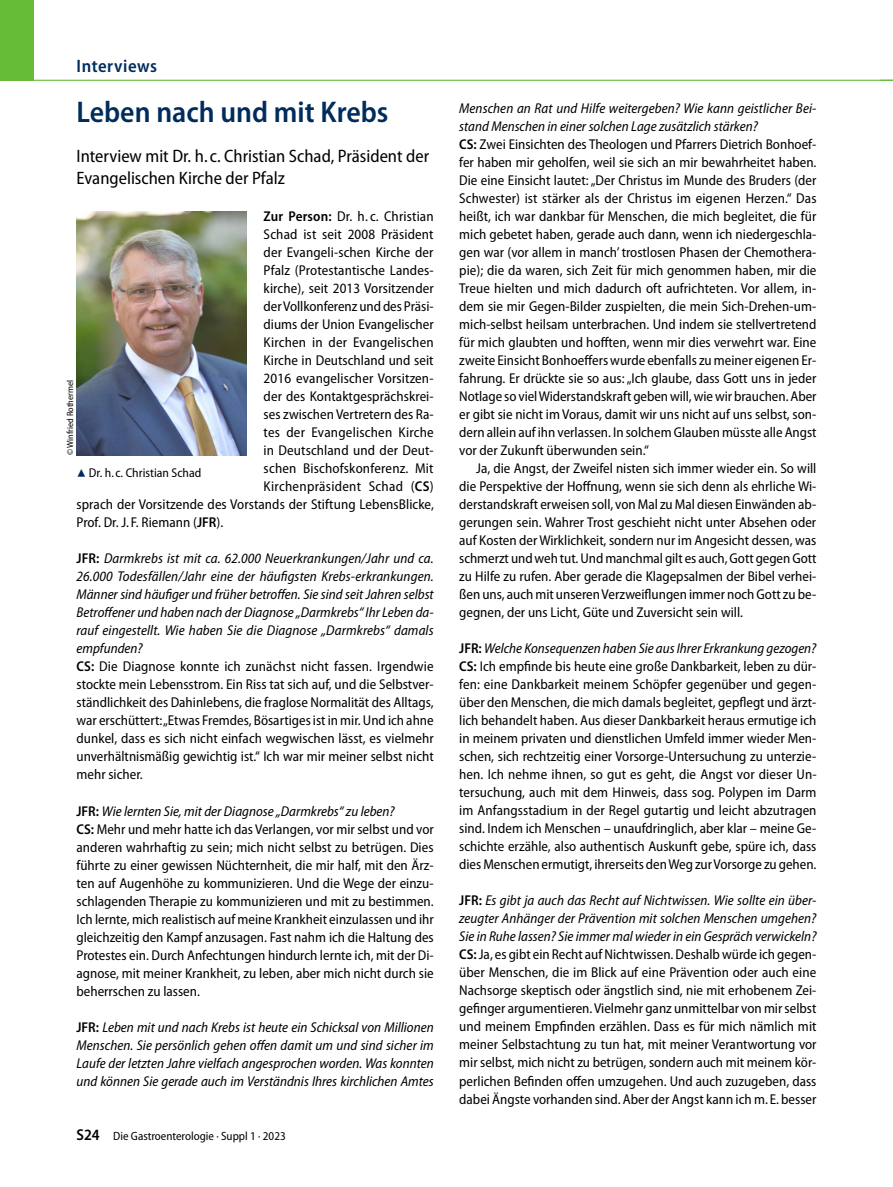
<style>
.page{position:relative;width:893px;height:1187px;background:#fff}
.page>*{position:absolute;margin:0;border:0;box-sizing:border-box;transform-origin:0 0}
.t1{font:600 semi-condensed 30px "Myriad Pro";color:#002c5b}
.t2{font:semi-condensed 18px/21.8px "Myriad Pro";color:#000}
.t3{font:600 semi-condensed 18px "Myriad Pro";letter-spacing:.03em;color:#002c5b}
.t4{font:semi-condensed 14.25px/18px "Myriad Pro";color:#000}
.t5{font:italic semi-condensed 14.25px/18px "Myriad Pro";color:#000;text-align:justify}
.t6{font:semi-condensed 14.25px "Myriad Pro";letter-spacing:.02em;color:#000}
.t7{font:semi-condensed 12.75px "Myriad Pro";color:#000}
.t8{font:semi-condensed 12px "Myriad Pro";color:#000}
.t9{font:semi-condensed 9px "Myriad Pro";color:#000}
.s1{font-weight:600}
.s2{font-style:italic}
.s3{font-weight:600;font-style:normal}
.s4{font-family:"Blik Buttons";font-stretch:normal;color:#002c5b}
.s5{font-weight:600;font-size:15.75px}
</style>
<div class="page">
<div style="left:0;top:0;width:34px;height:81px;background:#66bc35"></div>
<hr style="left:0;top:80px;width:893px;height:1px;background:#66bc35">
<img style="left:77px;top:212px;width:170px;height:243px">
<p class="t3" style="left:77px;top:56px;width:82px">Interviews</p>
<h1 class="t1" style="left:77px;top:96px;width:313px">Leben nach und mit Krebs</h1>
<p class="t2" style="left:77px;top:146px;width:354px">Interview mit Dr. h. c. Christian Schad, Präsident der<br>Evangelischen Kirche der Pfalz</p>
<p class="t4" style="left:264px;top:208px;width:172px"><span class="s1">Zur Person:</span> Dr. h. c. Christian</p>
<p class="t4" style="left:264px;top:226px;width:172px">Schad ist seit 2008 Präsident</p>
<p class="t4" style="left:264px;top:244px;width:171px">der Evangeli-schen Kirche der</p>
<p class="t4" style="left:264px;top:262px;width:171px">Pfalz (Protestantische Landes-</p>
<p class="t4" style="left:264px;top:280px;width:172px">kirche), seit 2013 Vorsitzender</p>
<p class="t4" style="left:264px;top:298px;width:172px">der Vollkonferenz und des Präsi-</p>
<p class="t4" style="left:264px;top:316px;width:172px">diums der Union Evangelischer</p>
<p class="t4" style="left:264px;top:334px;width:172px">Kirchen in der Evangelischen</p>
<p class="t4" style="left:264px;top:352px;width:171px">Kirche in Deutschland und seit</p>
<p class="t4" style="left:264px;top:370px;width:171px">2016 evangelischer Vorsitzen-</p>
<p class="t4" style="left:264px;top:388px;width:172px">der des Kontaktgesprächskrei-</p>
<p class="t4" style="left:264px;top:406px;width:172px">ses zwischen Vertretern des Ra-</p>
<p class="t4" style="left:264px;top:424px;width:172px">tes der Evangelischen Kirche</p>
<p class="t4" style="left:264px;top:442px;width:172px">in Deutschland und der Deut-</p>
<p class="t4" style="left:264px;top:460px;width:172px">schen Bischofskonferenz. Mit</p>
<p class="t6" style="left:264px;top:479px;width:172px">Kirchenpräsident Schad (<span class="s1">CS</span>)</p>
<p class="t4" style="left:77px;top:496px;width:359px">sprach der Vorsitzende des Vorstands der Stiftung LebensBlicke,</p>
<p class="t4" style="left:77px;top:514px;width:148px">Prof. Dr. J. F. Riemann (<span class="s1">JFR</span>).</p>
<p class="t4" style="left:77px;top:550px;width:359px"><span class="s1">JFR:</span> <span class="s2">Darmkrebs ist mit ca. 62.000 Neuerkrankungen/Jahr und ca.<br>26.000 Todesfällen/Jahr eine der häufigsten Krebs-erkrankungen.<br>Männer sind häufiger und früher betroffen. Sie sind seit Jahren selbst Betroffener und haben nach der Diagnose „Darmkrebs“ Ihr Leben da&shy;rauf eingestellt. Wie haben Sie die Diagnose „Darmkrebs“ damals empfunden?<br></span><span class="s1">CS:</span> Die Diagnose konnte ich zunächst nicht fassen. Irgendwie stockte mein Lebensstrom. Ein Riss tat sich auf, und die Selbstver&shy;ständlichkeit des Dahinlebens, die fraglose Normalität des Alltags, war erschüttert: „Etwas Fremdes, Bösartiges ist in mir. Und ich ahne dunkel, dass es sich nicht einfach wegwischen lässt, es vielmehr unverhältnismäßig gewichtig ist.“ Ich war mir meiner selbst nicht mehr sicher.</p>
<p class="t4" style="left:77px;top:802px;width:359px"><span class="s1">JFR:</span> <span class="s2">Wie lernten Sie, mit der Diagnose „Darmkrebs“ zu leben?<br></span><span class="s1">CS:</span> Mehr und mehr hatte ich das Verlangen, vor mir selbst und vor anderen wahrhaftig zu sein; mich nicht selbst zu betrügen. Dies führte zu einer gewissen Nüchternheit, die mir half, mit den Ärz&shy;ten auf Augenhöhe zu kommunizieren. Und die Wege der einzu&shy;schlagenden Therapie zu kommunizieren und mit zu bestimmen.<br>Ich lernte, mich realistisch auf meine Krankheit einzulassen und ihr gleichzeitig den Kampf anzusagen. Fast nahm ich die Haltung des Protestes ein. Durch Anfechtungen hindurch lernte ich, mit der Di&shy;agnose, mit meiner Krankheit, zu leben, aber mich nicht durch sie beherrschen zu lassen.</p>
<p class="t5" style="left:77px;top:1018px;width:359px"><span class="s3">JFR:</span> Leben mit und nach Krebs ist heute ein Schicksal von Millionen Menschen. Sie persönlich gehen offen damit um und sind sicher im Laufe der letzten Jahre vielfach angesprochen worden. Was konnten und können Sie gerade auch im Verständnis Ihres kirchlichen Amtes</p>
<p class="t9" style="left:65px;top:455px;width:77px;rotate:-90deg">© Winfried Rothermel</p>
<p class="t7" style="left:77px;top:465px;width:126px"><span class="s4">8</span> Dr. h. c. Christian Schad</p>
<p class="t8" style="left:77px;top:1129px;width:211px"><span class="s5">S24</span> Die Gastroenterologie · Suppl 1 · 2023</p>
<p class="t4" style="left:459px;top:100px;width:359px"><span class="s2">Menschen an Rat und Hilfe weitergeben? Wie kann geistlicher Bei&shy;stand Menschen in einer solchen Lage zusätzlich stärken?<br></span><span class="s1">CS:</span> Zwei Einsichten des Theologen und Pfarrers Dietrich Bonhoef&shy;fer haben mir geholfen, weil sie sich an mir bewahrheitet haben.<br>Die eine Einsicht lautet: „Der Christus im Munde des Bruders (der Schwester) ist stärker als der Christus im eigenen Herzen.“ Das heißt, ich war dankbar für Menschen, die mich begleitet, die für mich gebetet haben, gerade auch dann, wenn ich niedergeschla&shy;gen war (vor allem in manch’ trostlosen Phasen der Chemothera&shy;pie); die da waren, sich Zeit für mich genommen haben, mir die Treue hielten und mich dadurch oft aufrichteten. Vor allem, in&shy;dem sie mir Gegen-Bilder zuspielten, die mein Sich-Drehen-um&shy;mich-selbst heilsam unterbrachen. Und indem sie stellvertretend für mich glaubten und hofften, wenn mir dies verwehrt war. Eine zweite Einsicht Bonhoeffers wurde ebenfalls zu meiner eigenen Er&shy;fahrung. Er drückte sie so aus: „Ich glaube, dass Gott uns in jeder Notlage so viel Widerstandskraft geben will, wie wir brauchen. Aber er gibt sie nicht im Voraus, damit wir uns nicht auf uns selbst, son&shy;dern allein auf ihn verlassen. In solchem Glauben müsste alle Angst vor der Zukunft überwunden sein.“</p>
<p class="t4" style="left:459px;top:459px;width:359px;text-align:justify;text-indent:17px">Ja, die Angst, der Zweifel nisten sich immer wieder ein. So will die Perspektive der Hoffnung, wenn sie sich denn als ehrliche Wi&shy;derstandskraft erweisen soll, von Mal zu Mal diesen Einwänden ab&shy;gerungen sein. Wahrer Trost geschieht nicht unter Absehen oder auf Kosten der Wirklichkeit, sondern nur im Angesicht dessen, was schmerzt und weh tut. Und manchmal gilt es auch, Gott gegen Gott zu Hilfe zu rufen. Aber gerade die Klagepsalmen der Bibel verhei&shy;ßen uns, auch mit unseren Verzweiflungen immer noch Gott zu be&shy;gegnen, der uns Licht, Güte und Zuversicht sein will.</p>
<p class="t4" style="left:459px;top:639px;width:359px;text-align:justify"><span class="s1">JFR:</span> <span class="s2">Welche Konsequenzen haben Sie aus Ihrer Erkrankung gezogen?<br></span><span class="s1">CS:</span> Ich empfinde bis heute eine große Dankbarkeit, leben zu dür&shy;fen: eine Dankbarkeit meinem Schöpfer gegenüber und gegen&shy;über den Menschen, die mich damals begleitet, gepflegt und ärzt&shy;lich behandelt haben. Aus dieser Dankbarkeit heraus ermutige ich in meinem privaten und dienstlichen Umfeld immer wieder Men&shy;schen, sich rechtzeitig einer Vorsorge-Untersuchung zu unterzie&shy;hen. Ich nehme ihnen, so gut es geht, die Angst vor dieser Un&shy;tersuchung, auch mit dem Hinweis, dass sog. Polypen im Darm im Anfangsstadium in der Regel gutartig und leicht abzutragen sind. Indem ich Menschen – unaufdringlich, aber klar – meine Ge&shy;schichte erzähle, also authentisch Auskunft gebe, spüre ich, dass dies Menschen ermutigt, ihrerseits den Weg zur Vorsorge zu gehen.</p>
<p class="t4" style="left:459px;top:891px;width:359px;text-align:justify"><span class="s1">JFR:</span> <span class="s2">Es gibt ja auch das Recht auf Nichtwissen. Wie sollte ein über&shy;zeugter Anhänger der Prävention mit solchen Menschen umgehen?<br>Sie in Ruhe lassen? Sie immer mal wieder in ein Gespräch verwickeln?<br></span><span class="s1">CS:</span> Ja, es gibt ein Recht auf Nichtwissen. Deshalb würde ich gegen&shy;über Menschen, die im Blick auf eine Prävention oder auch eine Nachsorge skeptisch oder ängstlich sind, nie mit erhobenem Zei&shy;gefinger argumentieren. Vielmehr ganz unmittelbar von mir selbst und meinem Empfinden erzählen. Dass es für mich nämlich mit meiner Selbstachtung zu tun hat, mit meiner Verantwortung vor mir selbst, mich nicht zu betrügen, sondern auch mit meinem kör&shy;perlichen Befinden offen umzugehen. Und auch zuzugeben, dass dabei Ängste vorhanden sind. Aber der Angst kann ich m. E. besser</p>
</div>
